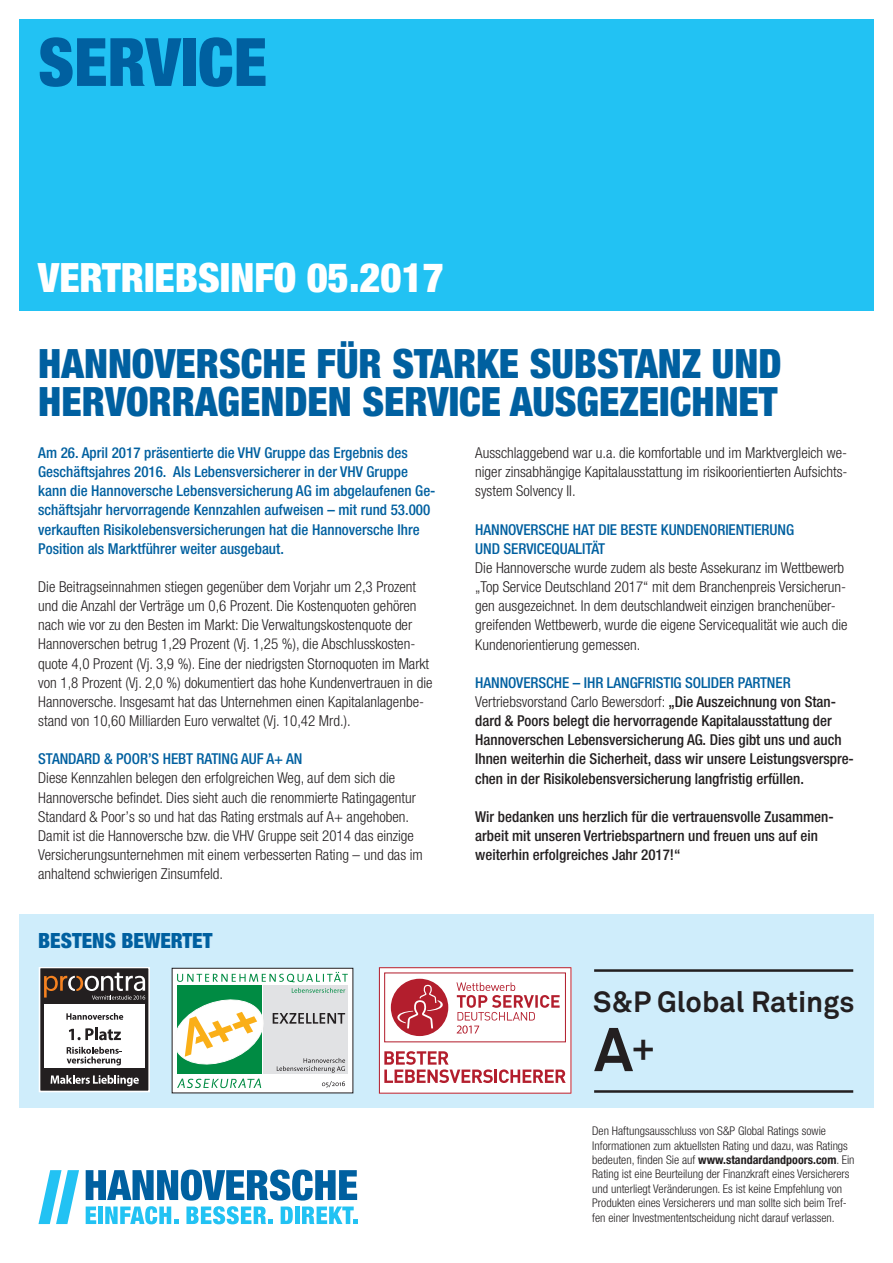
<style>
.page{position:relative;width:893px;height:1263px;background:#fff}
.page>*{position:absolute;margin:0;border:0;box-sizing:border-box;transform-origin:0 0}
.t1{font:900 condensed 66.75px "Helvetica Neue LT Pro";color:#0060a0}
.t2{font:700 60.9px "Akkurat Pro";color:#231f20}
.t3{font:900 condensed 40.5px/38.2px "Helvetica Neue LT Pro";color:#0060a0}
.t4{font:900 condensed 40.5px "Helvetica Neue LT Pro";color:#fff}
.t5{font:700 28.95px "Akkurat Pro";color:#231f20}
.t6{font:900 condensed 21px "Helvetica Neue LT Pro";color:#0060a0}
.t7{font:300 condensed 15px/19.2px "Helvetica Neue LT Pro";color:#231f20}
.t8{font:500 condensed 15px/19.2px "Helvetica Neue LT Pro";color:#231f20}
.t9{font:500 condensed 15px/19.2px "Helvetica Neue LT Pro";color:#0060a0}
.t10{font:300 condensed 12px/14.4px "Helvetica Neue LT Pro";color:#231f20}
.s1{color:#0060a0}
.s2{font-weight:300}
.s3{font-weight:700}
</style>
<div class="page">
<div style="left:19px;top:914px;width:855px;height:193px;background:#cfedfb"></div>
<div style="left:19px;top:19px;width:855px;height:292px;background:#22c2f3"></div>
<svg style="left:38px;top:1170px;width:41px;height:54px"></svg>
<svg style="left:86px;top:1169px;width:271px;height:31px"></svg>
<svg style="left:86px;top:1206px;width:10px;height:18px"></svg>
<div style="left:98px;top:1206px;width:5px;height:18px;background:#22c2f3"></div>
<svg style="left:105px;top:1206px;width:73px;height:18px"></svg>
<svg style="left:186px;top:1206px;width:86px;height:18px"></svg>
<svg style="left:281px;top:1206px;width:12px;height:18px"></svg>
<div style="left:295px;top:1206px;width:5px;height:18px;background:#22c2f3"></div>
<svg style="left:302px;top:1206px;width:55px;height:18px"></svg>
<hr style="left:594px;top:969px;width:259px;height:3px;background:#231f20">
<hr style="left:594px;top:1090px;width:259px;height:3px;background:#231f20">
<div style="left:40px;top:967px;width:109px;height:124px;background:#231f20"></div>
<div style="left:39px;top:967px;width:111px;height:125px;border:2px solid #fff"></div>
<div style="left:44px;top:1004px;width:101px;height:64px;background:#fff"></div>
<svg style="left:51px;top:1075px;width:88px;height:11px"></svg>
<svg style="left:44px;top:973px;width:101px;height:27px"></svg>
<svg style="left:66px;top:1013px;width:57px;height:7px"></svg>
<svg style="left:67px;top:1047px;width:55px;height:18px"></svg>
<svg style="left:69px;top:1028px;width:52px;height:12px"></svg>
<div style="left:172px;top:968px;width:181px;height:125px;background:#fff"></div>
<div style="left:172px;top:968px;width:181px;height:125px;border:1px solid #231f20"></div>
<div style="left:264px;top:985px;width:84px;height:89px;background:#e1e2e4"></div>
<div style="left:177px;top:985px;width:84px;height:89px;background:#008b43"></div>
<svg style="left:177px;top:1078px;width:84px;height:10px"></svg>
<svg style="left:177px;top:972px;width:171px;height:10px"></svg>
<svg style="left:171px;top:995px;width:93px;height:73px"></svg>
<svg style="left:322px;top:1081px;width:23px;height:6px"></svg>
<svg style="left:277px;top:1058px;width:68px;height:15px"></svg>
<svg style="left:273px;top:1013px;width:72px;height:11px"></svg>
<svg style="left:292px;top:988px;width:53px;height:5px"></svg>
<svg style="left:379px;top:967px;width:192px;height:127px;background:#e8bcc1"></svg>
<h1 class="t1" style="left:38px;top:22px;width:230px">SERVICE</h1>
<h3 class="t4" style="left:38px;top:253px;width:407px">VERTRIEBSINFO 05.2017</h3>
<h3 class="t3" style="left:38px;top:344px;width:745px">HANNOVERSCHE FÜR STARKE SUBSTANZ UND<br>HERVORRAGENDEN SERVICE AUSGEZEICHNET</h3>
<p class="t9" style="left:38px;top:443px;width:399px">Am 26. April 2017 präsentierte die VHV Gruppe das Ergebnis des Geschäftsjahres 2016. Als Lebensversicherer in der VHV Gruppe kann die Hannoversche Lebensversicherung AG im abgelaufenen Ge&shy;schäftsjahr hervorragende Kennzahlen aufweisen – mit rund 53.000 verkauften Risikolebensversicherungen hat die Hannoversche Ihre Position als Marktführer weiter ausgebaut.</p>
<p class="t7" style="left:38px;top:577px;width:396px">Die Beitragseinnahmen stiegen gegenüber dem Vorjahr um 2,3 Prozent und die Anzahl der Verträge um 0,6 Prozent. Die Kostenquoten gehören nach wie vor zu den Besten im Markt: Die Verwaltungskostenquote der Hannoverschen betrug 1,29 Prozent (Vj. 1,25 %), die Abschlusskosten&shy;quote 4,0 Prozent (Vj. 3,9 %). Eine der niedrigsten Stornoquoten im Markt von 1,8 Prozent (Vj. 2,0 %) dokumentiert das hohe Kundenvertrauen in die Hannoversche. Insgesamt hat das Unternehmen einen Kapitalanlagenbe&shy;stand von 10,60 Milliarden Euro verwaltet (Vj. 10,42 Mrd.).</p>
<p class="t9" style="left:38px;top:749px;width:266px">STANDARD &amp; POOR’S HEBT RATING AUF A+ AN</p>
<p class="t7" style="left:38px;top:768px;width:386px">Diese Kennzahlen belegen den erfolgreichen Weg, auf dem sich die Hannoversche befindet. Dies sieht auch die renommierte Ratingagentur Standard &amp; Poor’s so und hat das Rating erstmals auf A+ angehoben.<br>Damit ist die Hannoversche bzw. die VHV Gruppe seit 2014 das einzige Versicherungsunternehmen mit einem verbesserten Rating – und das im anhaltend schwierigen Zinsumfeld.</p>
<p class="t7" style="left:475px;top:443px;width:374px;text-align:justify">Ausschlaggebend war u.a. die komfortable und im Marktvergleich we&shy;niger zinsabhängige Kapitalausstattung im risikoorientierten Aufsichts&shy;system Solvency II.</p>
<p class="t9" style="left:475px;top:520px;width:320px">HANNOVERSCHE HAT DIE BESTE KUNDENORIENTIERUNG<br>UND SERVICEQUALITÄT</p>
<p class="t7" style="left:475px;top:558px;width:374px">Die Hannoversche wurde zudem als beste Assekuranz im Wettbewerb „Top Service Deutschland 2017“ mit dem Branchenpreis Versicherun&shy;gen ausgezeichnet. In dem deutschlandweit einzigen branchenüber&shy;greifenden Wettbewerb, wurde die eigene Servicequalität wie auch die Kundenorientierung gemessen.</p>
<p class="t8" style="left:475px;top:673px;width:380px"><span class="s1">HANNOVERSCHE – IHR LANGFRISTIG SOLIDER PARTNER </span><span class="s2">Vertriebsvorstand Carlo Bewersdorf:</span> „Die Auszeichnung von Stan&shy;dard &amp; Poors belegt die hervorragende Kapitalausstattung der Hannoverschen Lebensversicherung AG. Dies gibt uns und auch Ihnen weiterhin die Sicherheit, dass wir unsere Leistungsverspre&shy;chen in der Risikolebensversicherung langfristig erfüllen.</p>
<p class="t8" style="left:475px;top:807px;width:360px">Wir bedanken uns herzlich für die vertrauensvolle Zusammen&shy;arbeit mit unseren Vertriebspartnern und freuen uns auf ein weiterhin erfolgreiches Jahr 2017!“</p>
<h3 class="t6" style="left:38px;top:928px;width:176px">BESTENS BEWERTET</h3>
<h3 class="t5" style="left:593px;top:984px;width:263px">S&amp;P Global Ratings</h3>
<h2 class="t2" style="left:594px;top:1012px;width:62px">A<sup>+</sup></h2>
<p class="t10" style="left:592px;top:1124px;width:264px">Den Haftungsausschluss von S&amp;P Global Ratings sowie Informationen zum aktuellsten Rating und dazu, was Ratings bedeuten, finden Sie auf <span class="s3">www.standardandpoors.com</span>. Ein Rating ist eine Beurteilung der Finanzkraft eines Versicherers und unterliegt Veränderungen. Es ist keine Empfehlung von Produkten eines Versicherers und man sollte sich beim Tref&shy;fen einer Investmententscheidung nicht darauf verlassen.</p>
</div>
